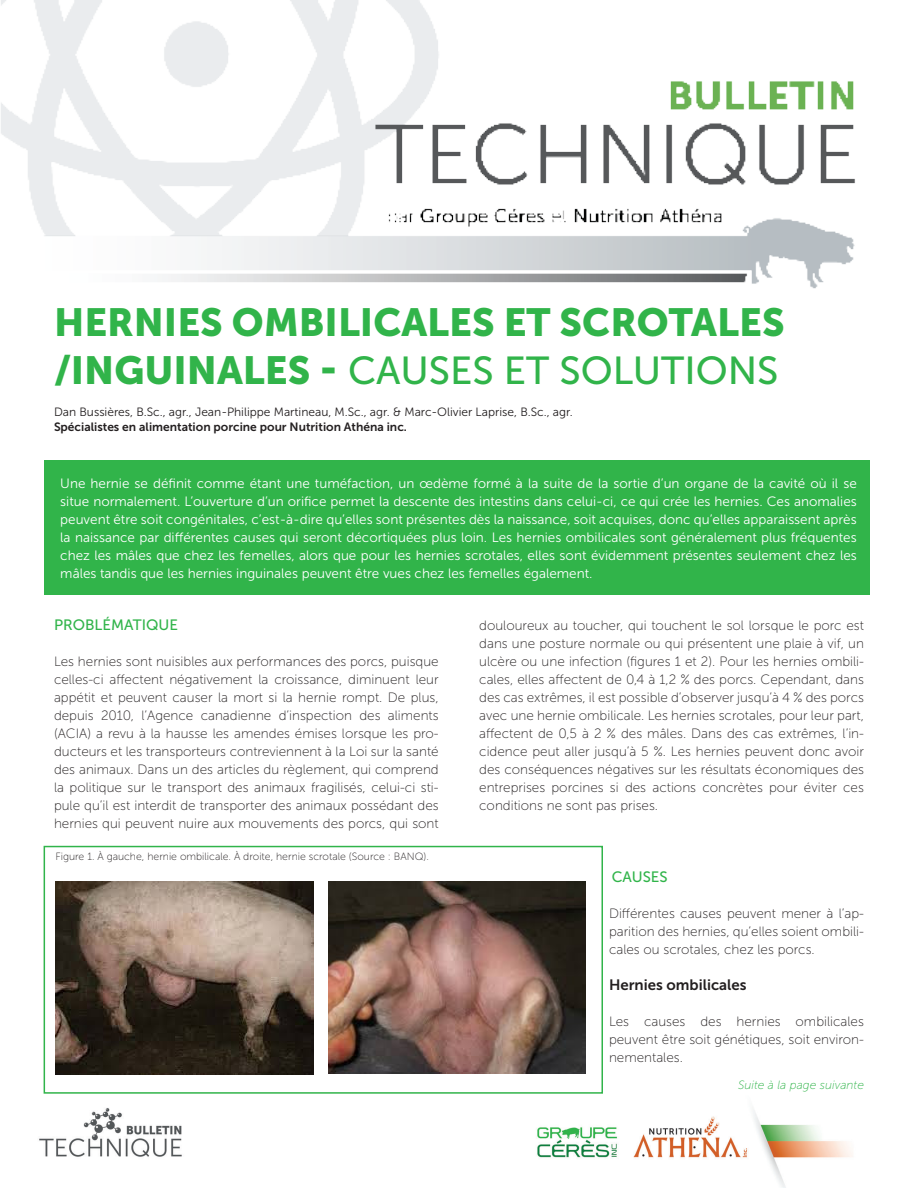
<style>
.page{position:relative;width:918px;height:1188px;background:#fff}
.page>*{position:absolute;margin:0;border:0;box-sizing:border-box;transform-origin:0 0}
.Titre{font:39px/48px "Museo Sans 900";color:#31b44a}
.Sous-titres_1{font:15px "Museo Sans 500";color:#31b44a}
.Sous-titres_2{font:15px "Museo Sans 700";color:#231f20}
.Texte{font:13.5px/18px "Museo Sans 100";color:#231f20;text-align:justify}
.Texte-2{font:13.5px/18px "Museo Sans 300";color:#fff;text-align:justify}
.Noms{font:12px/14.4px "Museo Sans 300";color:#231f20}
.t1{font:italic 12px "Museo Sans 100";color:#31b44a}
.Texte-3{font:10.5px "Museo Sans 100";color:#231f20}
.s1{font-family:"Museo Sans 500"}
.s2{font-family:"Museo Sans 700"}
</style>
<div class="page">
<img style="left:1px;top:0;width:854px;height:289px">
<img style="left:39px;top:1085px;width:814px;height:103px">
<div style="left:44px;top:461px;width:825px;height:134px;background:#31b44a"></div>
<img style="left:56px;top:881px;width:258px;height:193px">
<div style="left:44px;top:846px;width:559px;height:248px;border:2px solid #31b44a"></div>
<img style="left:328px;top:882px;width:258px;height:192px">
<p class="Titre" style="left:54px;top:298px;width:732px">HERNIES OMBILICALES ET SCROTALES /INGUINALES - <span class="s1">CAUSES ET SOLUTIONS</span></p>
<p class="Noms" style="left:54px;top:405px;width:520px">Dan Bussières, B.Sc., agr., Jean-Philippe Martineau, M.Sc., agr. &amp; Marc-Olivier Laprise, B.Sc., agr.<br><span class="s2">Spécialistes en alimentation porcine pour Nutrition Athéna inc.</span></p>
<p class="Texte-2" style="left:60px;top:474px;width:798px">Une hernie se définit comme étant une tuméfaction, un œdème formé à la suite de la sortie d’un organe de la cavité où il se situe normalement. L’ouverture d’un orifice permet la descente des intestins dans celui-ci, ce qui crée les hernies. Ces anomalies peuvent être soit congénitales, c’est-à-dire qu’elles sont présentes dès la naissance, soit acquises, donc qu’elles apparaissent après la naissance par différentes causes qui seront décortiquées plus loin. Les hernies ombilicales sont généralement plus fréquentes chez les mâles que chez les femelles, alors que pour les hernies scrotales, elles sont évidemment présentes seulement chez les mâles tandis que les hernies inguinales peuvent être vues chez les femelles également.</p>
<p class="Sous-titres_1" style="left:54px;top:617px;width:126px">PROBLÉMATIQUE</p>
<p class="Texte" style="left:54px;top:653px;width:386px">Les hernies sont nuisibles aux performances des porcs, puisque celles-ci affectent négativement la croissance, diminuent leur appétit et peuvent causer la mort si la hernie rompt. De plus, depuis 2010, l’Agence canadienne d’inspection des aliments (ACIA) a revu à la hausse les amendes émises lorsque les pro&shy;ducteurs et les transporteurs contreviennent à la Loi sur la santé des animaux. Dans un des articles du règlement, qui comprend la politique sur le transport des animaux fragilisés, celui-ci sti&shy;pule qu’il est interdit de transporter des animaux possédant des hernies qui peuvent nuire aux mouvements des porcs, qui sont</p>
<p class="Texte-3" style="left:56px;top:851px;width:375px">Figure 1. À gauche, hernie ombilicale. À droite, hernie scrotale (Source : BANQ).</p>
<p class="Texte" style="left:479px;top:617px;width:386px">douloureux au toucher, qui touchent le sol lorsque le porc est dans une posture normale ou qui présentent une plaie à vif, un ulcère ou une infection (figures 1 et 2). Pour les hernies ombili&shy;cales, elles affectent de 0,4 à 1,2 % des porcs. Cependant, dans des cas extrêmes, il est possible d’observer jusqu’à 4 % des porcs avec une hernie ombilicale. Les hernies scrotales, pour leur part, affectent de 0,5 à 2 % des mâles. Dans des cas extrêmes, l’in&shy;cidence peut aller jusqu’à 5 %. Les hernies peuvent donc avoir des conséquences négatives sur les résultats économiques des entreprises porcines si des actions concrètes pour éviter ces conditions ne sont pas prises.</p>
<p class="Sous-titres_1" style="left:612px;top:869px;width:58px">CAUSES</p>
<p class="Texte" style="left:609px;top:905px;width:257px">Différentes causes peuvent mener à l’ap&shy;parition des hernies, qu’elles soient ombili&shy;cales ou scrotales, chez les porcs.</p>
<p class="Sous-titres_2" style="left:609px;top:976px;width:139px">Hernies ombilicales</p>
<p class="Texte" style="left:609px;top:1013px;width:257px">Les causes des hernies ombilicales peuvent être soit génétiques, soit environ&shy;nementales.</p>
<p class="t1" style="left:738px;top:1079px;width:127px">Suite à la page suivante</p>
</div>
